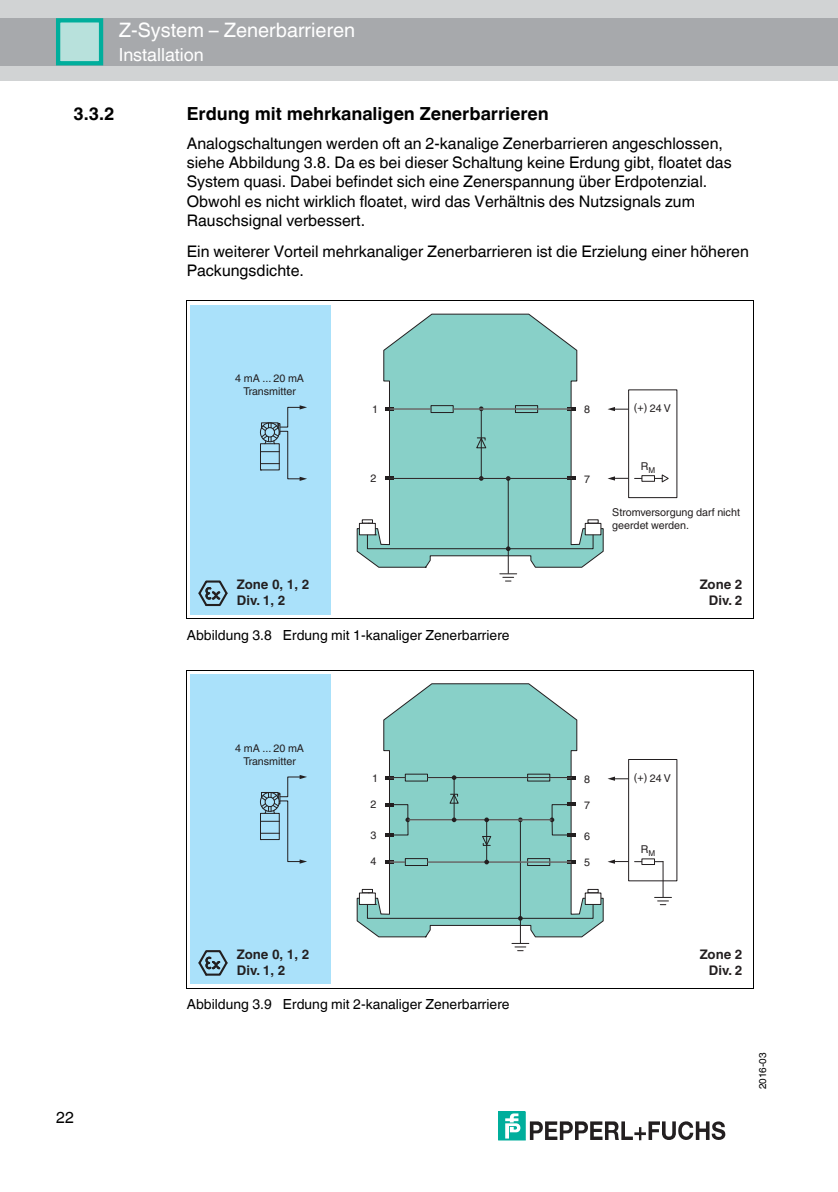
<style>
.page{position:relative;width:838px;height:1192px;background:#fff}
.page>*{position:absolute;margin:0;border:0;box-sizing:border-box;transform-origin:0 0}
.t1{font:20px "Helvetica World";color:#fff}
.t2{font:700 18px "Helvetica World";color:#000}
.t3{font:18px "Helvetica World";color:#fff}
.t4{font:16px/19.2px "Helvetica World";color:#000}
.t5{font:14px "Helvetica World";letter-spacing:.005em;color:#000}
.t6{font:700 13.2px/15.8px "Helvetica World";color:#231f20;text-align:right}
.t7{font:10.8px/13px "Helvetica World";color:#231f20;text-align:center}
.t8{font:10px "Helvetica World";color:#000}
</style>
<div class="page">
<div style="left:0;top:0;width:838px;height:80px;background:#d1d3d4"></div>
<div style="left:0;top:18px;width:838px;height:48px;background:#a7a9ac"></div>
<div style="left:56px;top:19px;width:45px;height:45px;background:#b8e1dc"></div>
<div style="left:56px;top:18px;width:47px;height:47px;border:4px solid #00ae9c"></div>
<div style="left:499px;top:1112px;width:26px;height:28px;background:#00ae9c"></div>
<svg style="left:505px;top:1113px;width:16px;height:26px"></svg>
<svg style="left:530px;top:1121px;width:195px;height:19px"></svg>
<hr style="left:186px;top:301px;width:1px;height:317px;background:#000">
<hr style="left:753px;top:301px;width:1px;height:317px;background:#000">
<hr style="left:186px;top:301px;width:567px;height:1px;background:#000">
<hr style="left:186px;top:618px;width:567px;height:1px;background:#000">
<hr style="left:186px;top:671px;width:1px;height:317px;background:#000">
<hr style="left:753px;top:671px;width:1px;height:317px;background:#000">
<hr style="left:186px;top:670px;width:567px;height:1px;background:#000">
<hr style="left:186px;top:988px;width:567px;height:1px;background:#000">
<div style="left:190px;top:305px;width:141px;height:309px;background:#aae1fa"></div>
<svg style="left:356px;top:313px;width:248px;height:255px"></svg>
<div style="left:359px;top:523px;width:16px;height:12px;background:#fff"></div>
<div style="left:359px;top:523px;width:17px;height:12px;border:1px solid #231f20"></div>
<svg style="left:362px;top:520px;width:11px;height:4px"></svg>
<svg style="left:584px;top:520px;width:18px;height:16px"></svg>
<svg style="left:198px;top:580px;width:30px;height:27px"></svg>
<svg style="left:385px;top:477px;width:8px;height:3px"></svg>
<svg style="left:385px;top:407px;width:8px;height:4px"></svg>
<svg style="left:567px;top:476px;width:8px;height:4px"></svg>
<svg style="left:567px;top:407px;width:8px;height:4px"></svg>
<svg style="left:506px;top:476px;width:5px;height:5px"></svg>
<svg style="left:506px;top:546px;width:5px;height:5px"></svg>
<div style="left:431px;top:405px;width:23px;height:8px;border:1px solid #231f20"></div>
<div style="left:515px;top:405px;width:23px;height:8px;border:1px solid #231f20"></div>
<svg style="left:476px;top:436px;width:11px;height:13px"></svg>
<svg style="left:479px;top:406px;width:5px;height:5px"></svg>
<svg style="left:479px;top:476px;width:5px;height:5px"></svg>
<hr style="left:481px;top:409px;width:1px;height:69px;background:#231f20">
<hr style="left:508px;top:479px;width:1px;height:94px;background:#231f20">
<svg style="left:500px;top:573px;width:17px;height:9px"></svg>
<hr style="left:453px;top:409px;width:118px;height:1px;background:#231f20">
<hr style="left:389px;top:478px;width:182px;height:1px;background:#231f20">
<hr style="left:390px;top:409px;width:41px;height:1px;background:#231f20">
<div style="left:367px;top:535px;width:227px;height:14px;border:1px solid #231f20"></div>
<svg style="left:259px;top:405px;width:48px;height:76px"></svg>
<svg style="left:608px;top:407px;width:20px;height:4px"></svg>
<svg style="left:608px;top:476px;width:20px;height:5px"></svg>
<div style="left:641px;top:475px;width:14px;height:7px;border:1px solid #231f20"></div>
<svg style="left:655px;top:474px;width:14px;height:9px"></svg>
<div style="left:628px;top:389px;width:49px;height:109px;border:1px solid #231f20"></div>
<div style="left:190px;top:674px;width:141px;height:310px;background:#aae1fa"></div>
<svg style="left:356px;top:683px;width:248px;height:255px"></svg>
<div style="left:362px;top:889px;width:11px;height:4px;border:1px solid #231f20"></div>
<div style="left:359px;top:893px;width:16px;height:11px;background:#fff"></div>
<div style="left:359px;top:893px;width:17px;height:12px;border:1px solid #231f20"></div>
<svg style="left:584px;top:892px;width:18px;height:13px"></svg>
<svg style="left:198px;top:950px;width:30px;height:26px"></svg>
<svg style="left:260px;top:775px;width:47px;height:89px"></svg>
<svg style="left:608px;top:777px;width:20px;height:4px"></svg>
<svg style="left:608px;top:860px;width:20px;height:4px"></svg>
<div style="left:641px;top:858px;width:14px;height:7px;border:1px solid #231f20"></div>
<div style="left:628px;top:759px;width:49px;height:122px;border:1px solid #231f20"></div>
<svg style="left:567px;top:776px;width:8px;height:3px"></svg>
<svg style="left:518px;top:916px;width:5px;height:5px"></svg>
<div style="left:405px;top:774px;width:23px;height:8px;border:1px solid #231f20"></div>
<div style="left:527px;top:774px;width:23px;height:8px;border:1px solid #231f20"></div>
<svg style="left:518px;top:818px;width:5px;height:4px"></svg>
<hr style="left:520px;top:819px;width:1px;height:124px;background:#231f20">
<svg style="left:512px;top:943px;width:17px;height:8px"></svg>
<hr style="left:428px;top:777px;width:143px;height:1px;background:#231f20">
<hr style="left:408px;top:819px;width:144px;height:1px;background:#231f20">
<svg style="left:385px;top:776px;width:20px;height:3px"></svg>
<svg style="left:567px;top:860px;width:8px;height:4px"></svg>
<div style="left:405px;top:858px;width:23px;height:8px;border:1px solid #231f20"></div>
<div style="left:527px;top:858px;width:23px;height:8px;border:1px solid #231f20"></div>
<hr style="left:428px;top:862px;width:143px;height:1px;background:#231f20">
<svg style="left:385px;top:860px;width:20px;height:4px"></svg>
<div style="left:367px;top:904px;width:227px;height:15px;border:1px solid #231f20"></div>
<svg style="left:449px;top:793px;width:11px;height:11px"></svg>
<svg style="left:452px;top:775px;width:4px;height:5px"></svg>
<hr style="left:454px;top:778px;width:1px;height:42px;background:#231f20">
<svg style="left:484px;top:818px;width:5px;height:4px"></svg>
<svg style="left:484px;top:860px;width:5px;height:4px"></svg>
<hr style="left:486px;top:820px;width:1px;height:43px;background:#231f20">
<svg style="left:481px;top:835px;width:11px;height:12px"></svg>
<svg style="left:385px;top:803px;width:25px;height:34px"></svg>
<svg style="left:550px;top:803px;width:25px;height:34px"></svg>
<hr style="left:663px;top:861px;width:1px;height:36px;background:#231f20">
<svg style="left:655px;top:897px;width:17px;height:8px"></svg>
<p class="t1" style="left:119px;top:13px;width:238px">Z-System – Zenerbarrieren</p>
<p class="t3" style="left:119px;top:40px;width:87px">Installation</p>
<p class="t2" style="left:73px;top:99px;width:43px">3.3.2</p>
<p class="t2" style="left:187px;top:99px;width:364px">Erdung mit mehrkanaligen Zenerbarrieren</p>
<p class="t4" style="left:187px;top:132px;width:546px">Analogschaltungen werden oft an 2-kanalige Zenerbarrieren angeschlossen, siehe Abbildung 3.8. Da es bei dieser Schaltung keine Erdung gibt, floatet das System quasi. Dabei befindet sich eine Zenerspannung über Erdpotenzial.<br>Obwohl es nicht wirklich floatet, wird das Verhältnis des Nutzsignals zum Rauschsignal verbessert.</p>
<p class="t4" style="left:187px;top:240px;width:564px">Ein weiterer Vorteil mehrkanaliger Zenerbarrieren ist die Erzielung einer höheren<br>Packungsdichte.</p>
<p class="t7" style="left:235px;top:373px;width:70px">4 mA ... 20 mA<br>Transmitter</p>
<p class="t6" style="left:237px;top:578px;width:74px;text-align:left">Zone 0, 1, 2<br>Div. 1, 2</p>
<p class="t7" style="left:372px;top:403px;width:7px">1</p>
<p class="t7" style="left:371px;top:473px;width:7px">2</p>
<p class="t5" style="left:187px;top:623px;width:324px">Abbildung 3.8 Erdung mit 1-kanaliger Zenerbarriere</p>
<p class="t7" style="left:584px;top:404px;width:7px">8</p>
<p class="t7" style="left:634px;top:402px;width:39px">(+) 24 V</p>
<p class="t7" style="left:584px;top:474px;width:7px">7</p>
<p class="t7" style="left:641px;top:460px;width:16px">R<sub>M</sub></p>
<p class="t7" style="left:612px;top:507px;width:129px;text-align:left">Stromversorgung darf nicht geerdet werden.</p>
<p class="t6" style="left:700px;top:578px;width:44px">Zone 2<br>Div. 2</p>
<p class="t4" style="left:56px;top:1106px;width:19px">22</p>
<p class="t7" style="left:235px;top:743px;width:70px">4 mA ... 20 mA<br>Transmitter</p>
<p class="t6" style="left:237px;top:947px;width:74px;text-align:left">Zone 0, 1, 2<br>Div. 1, 2</p>
<p class="t7" style="left:372px;top:773px;width:7px">1</p>
<p class="t7" style="left:584px;top:774px;width:7px">8</p>
<p class="t7" style="left:371px;top:799px;width:7px">2</p>
<p class="t7" style="left:584px;top:800px;width:7px">7</p>
<p class="t7" style="left:371px;top:830px;width:7px">3</p>
<p class="t7" style="left:584px;top:831px;width:7px">6</p>
<p class="t7" style="left:371px;top:856px;width:7px">4</p>
<p class="t7" style="left:584px;top:857px;width:7px">5</p>
<p class="t5" style="left:187px;top:993px;width:324px">Abbildung 3.9 Erdung mit 2-kanaliger Zenerbarriere</p>
<p class="t7" style="left:634px;top:772px;width:39px">(+) 24 V</p>
<p class="t7" style="left:641px;top:844px;width:16px">R<sub>M</sub></p>
<p class="t6" style="left:700px;top:947px;width:44px">Zone 2<br>Div. 2</p>
<p class="t8" style="left:754px;top:1089px;width:38px;rotate:-90deg">2016-03</p>
</div>
